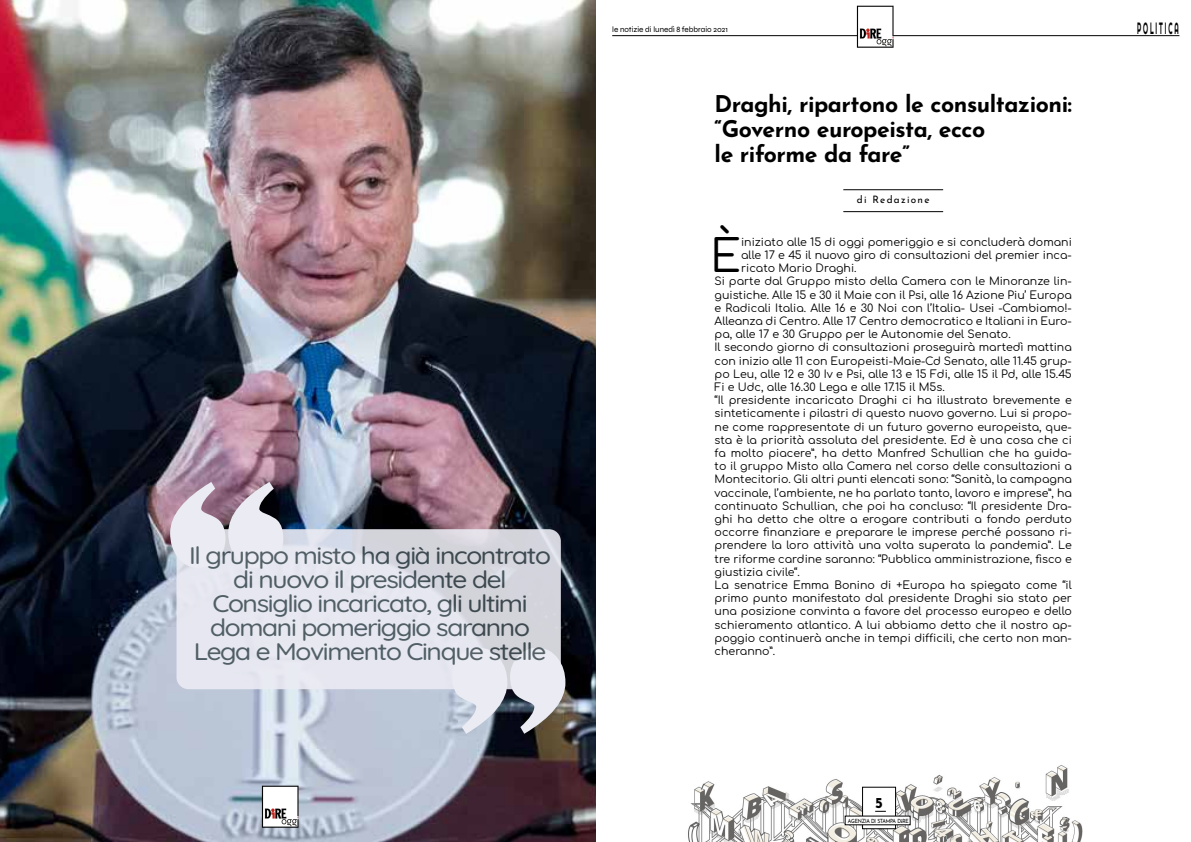
<style>
.page{position:relative;width:1191px;height:842px;background:#fff}
.page>*{position:absolute;margin:0;border:0;box-sizing:border-box;transform-origin:0 0}
.t1{font:44.8px "Comfortaa";color:#000}
.t2{font:300 24px/24px "Quicksand";letter-spacing:-.05em;color:#445258;text-align:center;scale:1.1 1}
.t3{font:700 23px/25px "Josefin Sans";letter-spacing:-.02em;color:#000}
.t4{font:16.4px "Righteous";letter-spacing:.29em;color:#000;scale:.39 1}
.t5{font:700 15px "Josefin Sans";color:#000}
.t6{font:11px "Comfortaa";color:#000}
.t7{font:10.2px "Josefin Sans";letter-spacing:.13em;color:#000}
.t8{font:8px "Syne";color:#000}
.t9{font:5.7px "Josefin Sans";letter-spacing:-.04em;color:#000;scale:.88 1}
.s1{font-weight:700}
</style>
<div class="page">
<hr style="left:843px;top:211px;width:100px;height:1px;background:#000">
<hr style="left:843px;top:189px;width:100px;height:1px;background:#000">
<img style="left:688px;top:765px;width:395px;height:77px">
<img style="left:0;top:0;width:595px;height:842px">
<svg style="left:170px;top:482px;width:113px;height:86px;background:#ae9fad"></svg>
<svg style="left:452px;top:648px;width:113px;height:86px;background:#9b9da4"></svg>
<svg style="left:176px;top:529px;width:385px;height:160px;background:#e0e1ea"></svg>
<hr style="left:612px;top:35px;width:567px;height:1px;background:#000">
<div style="left:862px;top:787px;width:34px;height:42px;background:#fff;border:1px solid #000"></div>
<div style="left:845px;top:816px;width:65px;height:9px;background:#fff"></div>
<img style="left:842px;top:5px;width:74px;height:42px">
<img style="left:247px;top:784px;width:73px;height:43px">
<h2 class="t2" style="left:189px;top:541px;width:330px">Il gruppo misto ha già incontrato di nuovo il presidente del<br>Consiglio incaricato, gli ultimi domani pomeriggio saranno<br>Lega e Movimento Cinque stelle</h2>
<p class="t8" style="left:612px;top:24px;width:117px">le notizie di lunedì 8 febbraio 2021</p>
<h3 class="t3" style="left:714px;top:89px;width:359px">Draghi, ripartono le consultazioni: “Governo europeista, ecco<br>le riforme da fare”</h3>
<p class="t7" style="left:857px;top:192px;width:74px">di Redazione</p>
<h1 class="t1" style="left:710px;top:215px;width:33px">È</h1>
<p class="t6" style="left:741px;top:232px;width:332px">iniziato alle 15 di oggi pomeriggio e si concluderà domani</p>
<p class="t6" style="left:741px;top:245px;width:332px">alle 17 e 45 il nuovo giro di consultazioni del premier inca-</p>
<p class="t6" style="left:741px;top:258px;width:117px">ricato Mario Draghi.</p>
<p class="t6" style="left:714px;top:271px;width:359px">Si parte dal Gruppo misto della Camera con le Minoranze lin-</p>
<p class="t6" style="left:714px;top:285px;width:359px">guistiche. Alle 15 e 30 il Maie con il Psi, alle 16 Azione Piu’ Europa</p>
<p class="t6" style="left:714px;top:298px;width:359px">e Radicali Italia. Alle 16 e 30 Noi con l’Italia- Usei -Cambiamo!-</p>
<p class="t6" style="left:714px;top:311px;width:359px">Alleanza di Centro. Alle 17 Centro democratico e Italiani in Euro-</p>
<p class="t6" style="left:714px;top:324px;width:298px">pa, alle 17 e 30 Gruppo per le Autonomie del Senato.</p>
<p class="t6" style="left:714px;top:337px;width:359px">Il secondo giorno di consultazioni proseguirà martedì mattina</p>
<p class="t6" style="left:714px;top:351px;width:359px">con inizio alle 11 con Europeisti-Maie-Cd Senato, alle 11.45 grup-</p>
<p class="t6" style="left:714px;top:364px;width:359px">po Leu, alle 12 e 30 Iv e Psi, alle 13 e 15 Fdi, alle 15 il Pd, alle 15.45</p>
<p class="t6" style="left:714px;top:377px;width:232px">Fi e Udc, alle 16.30 Lega e alle 17.15 il M5s.</p>
<p class="t6" style="left:714px;top:390px;width:359px">“Il presidente incaricato Draghi ci ha illustrato brevemente e</p>
<p class="t6" style="left:714px;top:403px;width:359px">sinteticamente i pilastri di questo nuovo governo. Lui si propo-</p>
<p class="t6" style="left:714px;top:417px;width:359px">ne come rappresentate di un futuro governo europeista, que-</p>
<p class="t6" style="left:714px;top:430px;width:359px">sta è la priorità assoluta del presidente. Ed è una cosa che ci</p>
<p class="t6" style="left:714px;top:443px;width:359px">fa molto piacere”, ha detto Manfred Schullian che ha guida-</p>
<p class="t6" style="left:714px;top:456px;width:359px">to il gruppo Misto alla Camera nel corso delle consultazioni a</p>
<p class="t6" style="left:714px;top:469px;width:359px">Montecitorio. Gli altri punti elencati sono: “Sanità, la campagna</p>
<p class="t6" style="left:714px;top:483px;width:359px">vaccinale, l’ambiente, ne ha parlato tanto, lavoro e imprese”, ha</p>
<p class="t6" style="left:714px;top:496px;width:359px">continuato Schullian, che poi ha concluso: “Il presidente Dra-</p>
<p class="t6" style="left:714px;top:509px;width:359px">ghi ha detto che oltre a erogare contributi a fondo perduto</p>
<p class="t6" style="left:714px;top:522px;width:359px">occorre finanziare e preparare le imprese perché possano ri-</p>
<p class="t6" style="left:714px;top:535px;width:359px">prendere la loro attività una volta superata la pandemia”. Le</p>
<p class="t6" style="left:714px;top:549px;width:359px">tre riforme cardine saranno: “Pubblica amministrazione, fisco e</p>
<p class="t6" style="left:714px;top:562px;width:87px">giustizia civile“.</p>
<p class="t6" style="left:714px;top:575px;width:359px">La senatrice Emma Bonino di +Europa ha spiegato come “il</p>
<p class="t6" style="left:714px;top:588px;width:359px">primo punto manifestato dal presidente Draghi sia stato per</p>
<p class="t6" style="left:714px;top:601px;width:359px">una posizione convinta a favore del processo europeo e dello</p>
<p class="t6" style="left:714px;top:615px;width:359px">schieramento atlantico. A lui abbiamo detto che il nostro ap-</p>
<p class="t6" style="left:714px;top:628px;width:359px">poggio continuerà anche in tempi difficili, che certo non man-</p>
<p class="t6" style="left:714px;top:641px;width:62px">cheranno”.</p>
<h3 class="t5" style="left:875px;top:792px;width:9px">5</h3>
<p class="t9" style="left:848px;top:816px;width:71px">AGENZIA DI STAMPA D<span class="s1">i</span>RE</p>
<h3 class="t4" style="left:1137px;top:17px;width:108px">POLITICA</h3>
</div>
